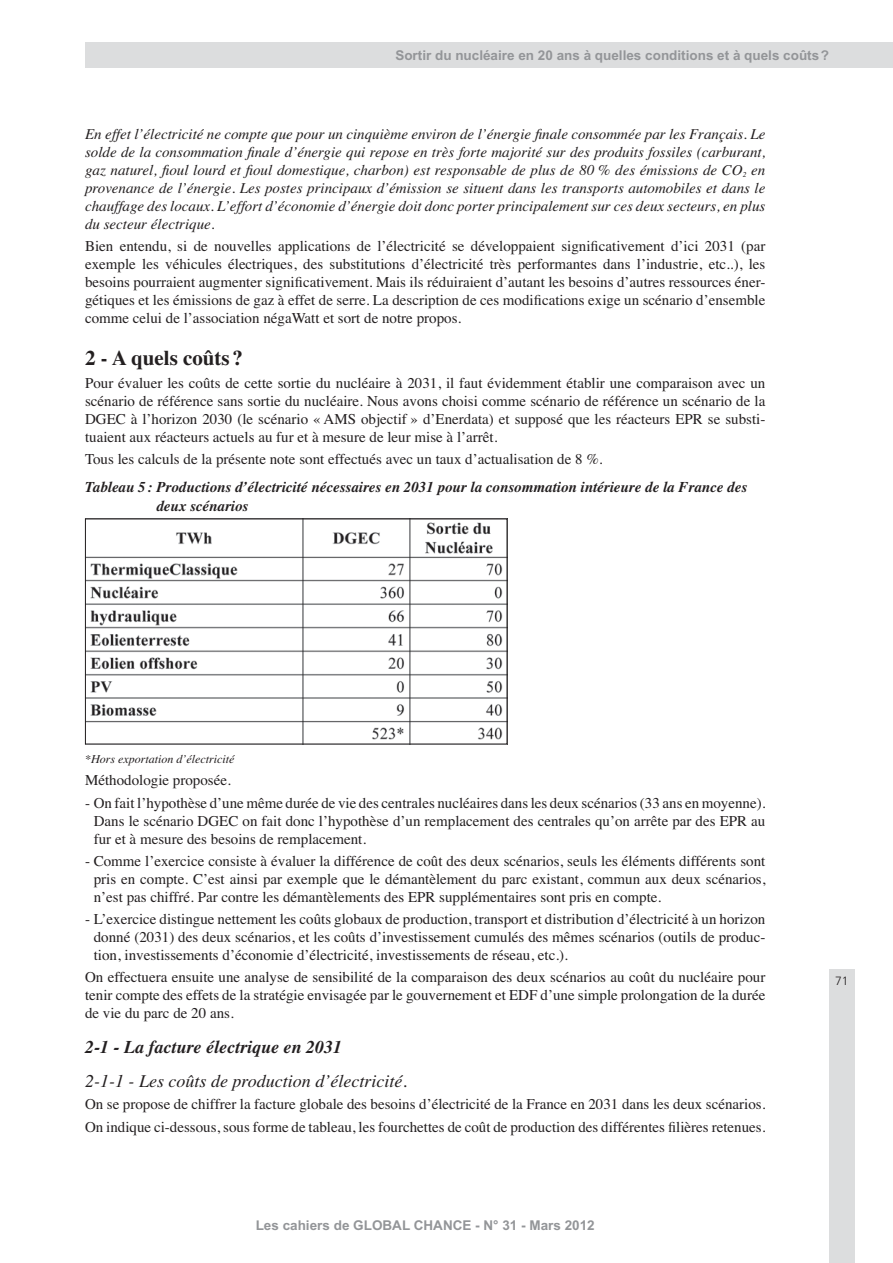
<style>
.page{position:relative;width:893px;height:1263px;background:#fff}
.page>*{position:absolute;margin:0;border:0;box-sizing:border-box;transform-origin:0 0}
.t1{font:700 21px "Times";color:#231f20}
.t2{font:italic 18px/34.3px "Times";color:#231f20}
.t3{font:15px/18px "Times";color:#231f20;text-align:justify}
.t4{font:italic 15px/18px "Times";color:#231f20;text-align:justify}
.t5{font:italic 700 15px/28px "Times";color:#231f20}
.t6{font:700 13.5px "Arial";color:#939598}
.t7{font:italic 12px "Times";color:#231f20}
.t8{font:300 12px "Frutiger";color:#231f20}
.s1{font-weight:400;font-style:normal}
.s2{font-weight:700}
</style>
<div class="page">
<div style="left:829px;top:969px;width:26px;height:294px;background:#dcddde"></div>
<div style="left:85px;top:43px;width:808px;height:25px;background:#dcddde"></div>
<img style="left:87px;top:521px;width:418px;height:221px">
<p class="t6" style="left:395px;top:48px;width:435px">Sortir du nucléaire en 20 ans à quelles conditions et à quels coûts ?</p>
<p class="t4" style="left:85px;top:126px;width:682px">En effet l’électricité ne compte que pour un cinquième environ de l’énergie finale consommée par les Français. Le solde de la consommation finale d’énergie qui repose en très forte majorité sur des produits fossiles (carburant, gaz naturel, fioul lourd et fioul domestique, charbon) est responsable de plus de 80 % des émissions de CO<sub>2</sub> en provenance de l’énergie. Les postes principaux d’émission se situent dans les transports automobiles et dans le chauffage des locaux. L’effort d’économie d’énergie doit donc porter principalement sur ces deux secteurs, en plus du secteur électrique.</p>
<p class="t3" style="left:85px;top:238px;width:682px">Bien entendu, si de nouvelles applications de l’électricité se développaient significativement d’ici 2031 (par exemple les véhicules électriques, des substitutions d’électricité très performantes dans l’industrie, etc..), les besoins pourraient augmenter significativement. Mais ils réduiraient d’autant les besoins d’autres ressources éner&shy;gétiques et les émissions de gaz à effet de serre. La description de ces modifications exige un scénario d’ensemble comme celui de l’association négaWatt et sort de notre propos.</p>
<p class="t1" style="left:85px;top:351px;width:159px">2 - A quels coûts ?</p>
<p class="t3" style="left:85px;top:375px;width:682px">Pour évaluer les coûts de cette sortie du nucléaire à 2031, il faut évidemment établir une comparaison avec un scénario de référence sans sortie du nucléaire. Nous avons choisi comme scénario de référence un scénario de la DGEC à l’horizon 2030 (le scénario « AMS objectif » d’Enerdata) et supposé que les réacteurs EPR se substi&shy;tuaient aux réacteurs actuels au fur et à mesure de leur mise à l’arrêt.</p>
<p class="t5" style="left:85px;top:446px;width:664px"><span class="s1">Tous les calculs de la présente note sont effectués avec un taux d’actualisation de 8 %.<br></span>Tableau 5 : Productions d’électricité nécessaires en 2031 pour la consommation intérieure de la France des</p>
<p class="t5" style="left:156px;top:494px;width:94px">deux scénarios</p>
<p class="t7" style="left:85px;top:755px;width:151px">*Hors exportation d’électricité</p>
<p class="t3" style="left:85px;top:773px;width:147px">Méthodologie proposée.</p>
<p class="t3" style="left:94px;top:795px;width:673px;text-indent:-9px">- On fait l’hypothèse d’une même durée de vie des centrales nucléaires dans les deux scénarios (33 ans en moyenne).<br>Dans le scénario DGEC on fait donc l’hypothèse d’un remplacement des centrales qu’on arrête par des EPR au fur et à mesure des besoins de remplacement.</p>
<p class="t3" style="left:94px;top:853px;width:673px;text-indent:-9px">- Comme l’exercice consiste à évaluer la différence de coût des deux scénarios, seuls les éléments différents sont pris en compte. C’est ainsi par exemple que le démantèlement du parc existant, commun aux deux scénarios, n’est pas chiffré. Par contre les démantèlements des EPR supplémentaires sont pris en compte.</p>
<p class="t3" style="left:94px;top:911px;width:673px;text-indent:-9px">- L’exercice distingue nettement les coûts globaux de production, transport et distribution d’électricité à un horizon donné (2031) des deux scénarios, et les coûts d’investissement cumulés des mêmes scénarios (outils de produc&shy;tion, investissements d’économie d’électricité, investissements de réseau, etc.).</p>
<p class="t3" style="left:85px;top:970px;width:682px">On effectuera ensuite une analyse de sensibilité de la comparaison des deux scénarios au coût du nucléaire pour tenir compte des effets de la stratégie envisagée par le gouvernement et EDF d’une simple prolongation de la durée de vie du parc de 20 ans.</p>
<p class="t2" style="left:85px;top:1031px;width:323px"><span class="s2">2-1 - La facture électrique en 2031<br></span>2-1-1 - Les coûts de production d’électricité.</p>
<p class="t3" style="left:85px;top:1094px;width:682px;line-height:22.2px">On se propose de chiffrer la facture globale des besoins d’électricité de la France en 2031 dans les deux scénarios.<br>On indique ci-dessous, sous forme de tableau, les fourchettes de coût de production des différentes filières retenues.</p>
<p class="t6" style="left:256px;top:1218px;width:341px">Les cahiers de GLOBAL CHANCE - N° 31 - Mars 2012</p>
<p class="t8" style="left:835px;top:976px;width:15px">71</p>
</div>
